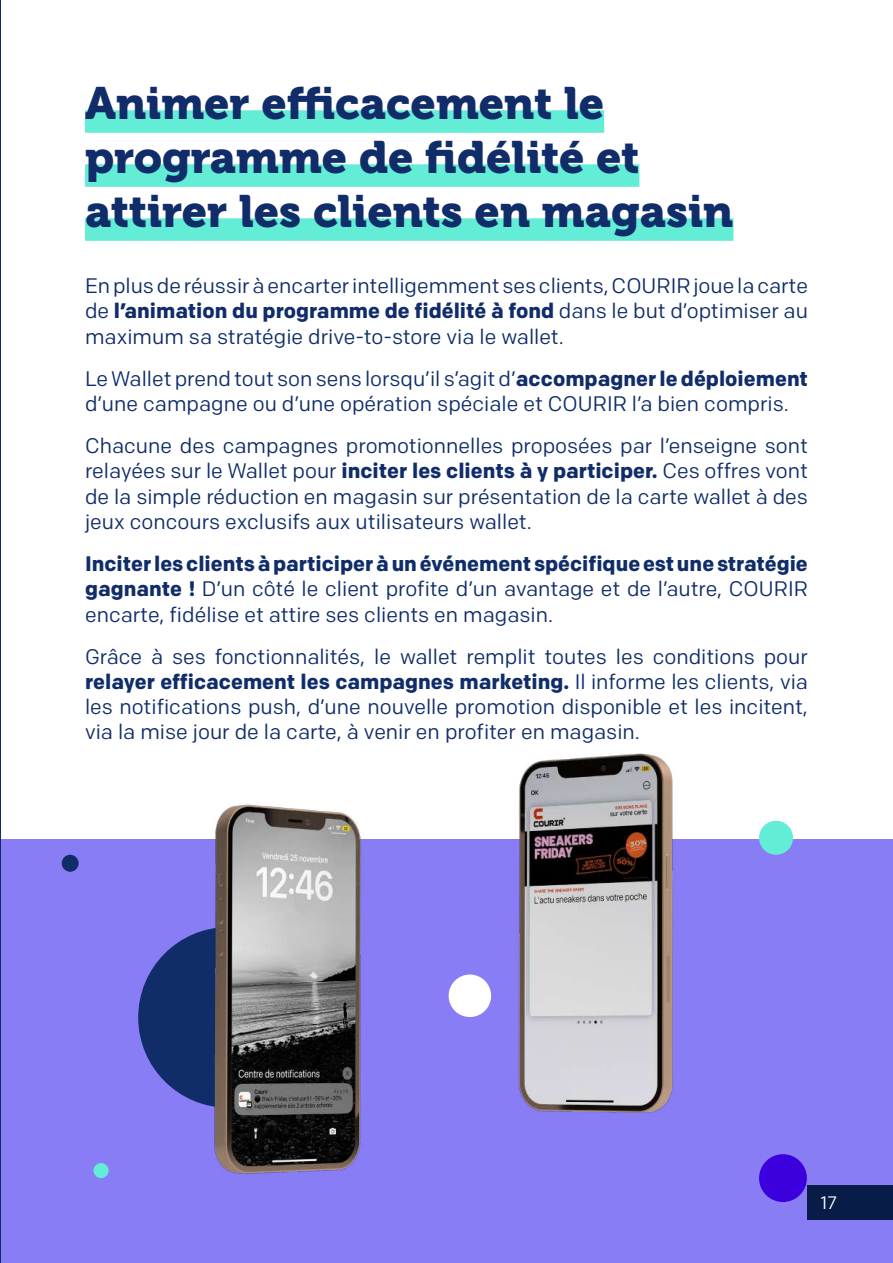
<style>
.page{position:relative;width:893px;height:1263px;background:#fff}
.page>*{position:absolute;margin:0;border:0;box-sizing:border-box;transform-origin:0 0}
.t1{font:45px/54px "Museo 900";color:#102d69}
.t2{font:21px/25.2px "Colfax";color:#102d69;text-align:justify}
.t3{font:18px "Colfax";color:#fff}
.s1{font-weight:700}
</style>
<div class="page">
<div style="left:0;top:840px;width:893px;height:423px;background:#897df6"></div>
<hr style="left:0;top:0;width:1px;height:1263px;background:#102d69">
<div style="left:85px;top:110px;width:519px;height:23px;background:#64edd6"></div>
<div style="left:85px;top:164px;width:554px;height:23px;background:#64edd6"></div>
<div style="left:85px;top:218px;width:648px;height:23px;background:#64edd6"></div>
<div style="left:138px;top:927px;width:181px;height:181px;background:#102d69;border-radius:50%"></div>
<div style="left:449px;top:974px;width:42px;height:43px;background:#fff;border-radius:50%"></div>
<div style="left:759px;top:1154px;width:48px;height:48px;background:#3b00dd;border-radius:50%"></div>
<div style="left:759px;top:821px;width:34px;height:34px;background:#64edd6;border-radius:50%"></div>
<div style="left:62px;top:855px;width:17px;height:17px;background:#102d69;border-radius:50%"></div>
<div style="left:94px;top:1163px;width:15px;height:15px;background:#64edd6;border-radius:50%"></div>
<img style="left:510px;top:753px;width:192px;height:360px">
<img style="left:187px;top:804px;width:181px;height:370px">
<div style="left:808px;top:1185px;width:85px;height:34px;background:#071c47"></div>
<h1 class="t1" style="left:85px;top:76px;width:650px">Animer efficacement le programme de fidélité et attirer les clients en magasin</h1>
<p class="t2" style="left:85px;top:273px;width:724px">En plus de réussir à encarter intelligemment ses clients, COURIR joue la carte de <span class="s1">l’animation du programme de fidélité à fond</span> dans le but d’optimiser au maximum sa stratégie drive-to-store via le wallet.</p>
<p class="t2" style="left:85px;top:366px;width:724px">Le Wallet prend tout son sens lorsqu’il s’agit d’<span class="s1">accompagner le déploiement </span>d’une campagne ou d’une opération spéciale et COURIR l’a bien compris.</p>
<p class="t2" style="left:85px;top:433px;width:724px">Chacune des campagnes promotionnelles proposées par l’enseigne sont relayées sur le Wallet pour <span class="s1">inciter les clients à y participer.</span> Ces offres vont de la simple réduction en magasin sur présentation de la carte wallet à des jeux concours exclusifs aux utilisateurs wallet.</p>
<p class="t2" style="left:85px;top:551px;width:724px"><span class="s1">Inciter les clients à participer à un événement spécifique est une stratégie gagnante !</span> D’un côté le client profite d’un avantage et de l’autre, COURIR encarte, fidélise et attire ses clients en magasin.</p>
<p class="t2" style="left:85px;top:644px;width:724px">Grâce à ses fonctionnalités, le wallet remplit toutes les conditions pour <span class="s1">relayer efficacement les campagnes marketing.</span> Il informe les clients, via les notifications push, d’une nouvelle promotion disponible et les incitent, via la mise jour de la carte, à venir en profiter en magasin.</p>
<p class="t3" style="left:821px;top:1191px;width:18px">17</p>
</div>
